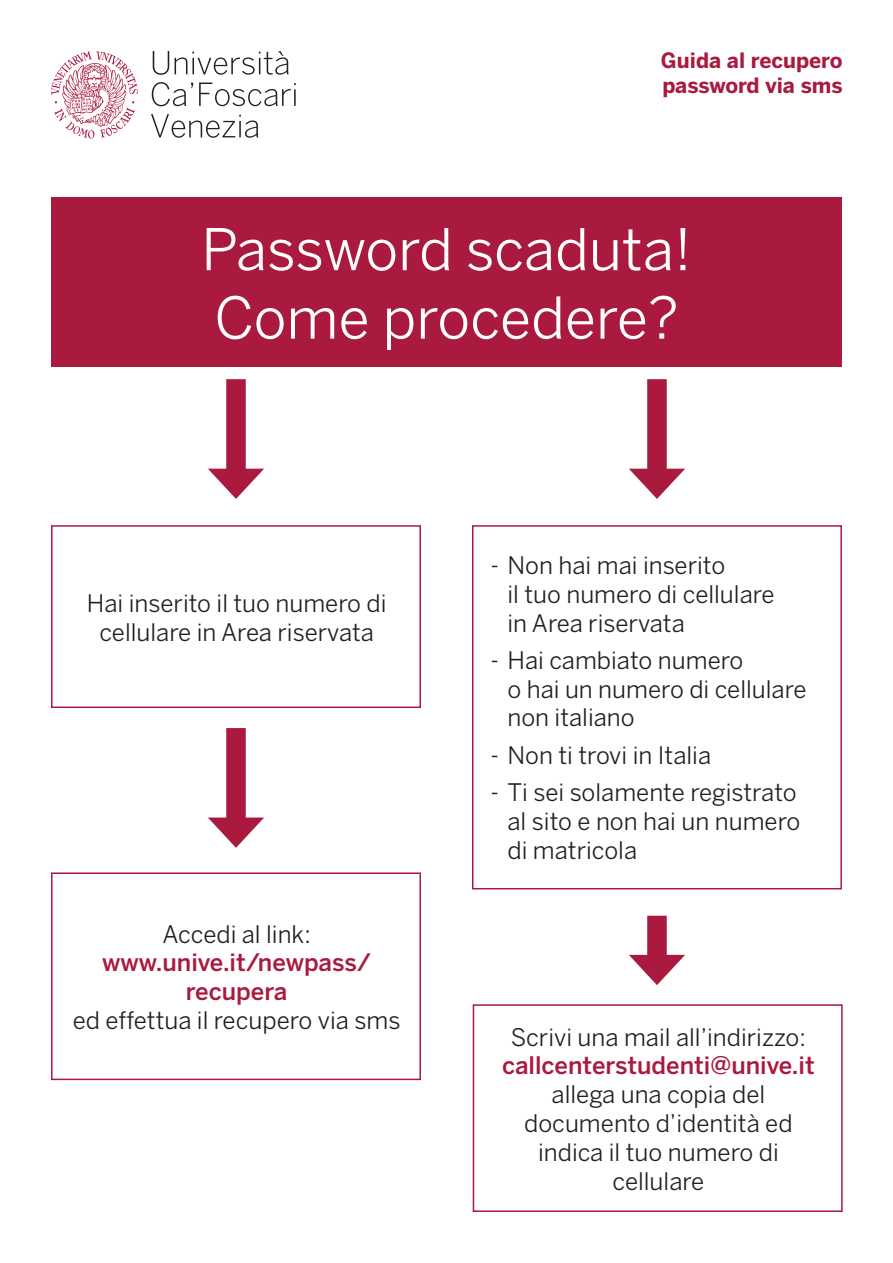
<style>
.page{position:relative;width:893px;height:1263px;background:#fff}
.page>*{position:absolute;margin:0;border:0;box-sizing:border-box;transform-origin:0 0}
.t1{font:57px/68.4px "Benton Sans";color:#fff}
.t2{font:24px/28.8px "Benton Sans";color:#231f20}
.t3{font:500 24px/28.8px "Benton Sans";color:#aa1a3f;text-align:center}
.t4{font:700 21px/25.2px "Benton Sans";color:#aa1a3f}
</style>
<div class="page">
<svg style="left:151px;top:114px;width:107px;height:24px"></svg>
<svg style="left:152px;top:82px;width:41px;height:24px"></svg>
<svg style="left:199px;top:83px;width:97px;height:23px"></svg>
<svg style="left:153px;top:51px;width:16px;height:24px"></svg>
<svg style="left:175px;top:51px;width:114px;height:24px"></svg>
<svg style="left:51px;top:51px;width:87px;height:88px"></svg>
<div style="left:52px;top:197px;width:790px;height:169px;background:#aa1a3f"></div>
<div style="left:226px;top:379px;width:20px;height:101px;background:#aa1a3f"></div>
<svg style="left:208px;top:469px;width:56px;height:30px"></svg>
<div style="left:226px;top:728px;width:20px;height:101px;background:#aa1a3f"></div>
<svg style="left:208px;top:817px;width:56px;height:31px"></svg>
<div style="left:647px;top:379px;width:20px;height:101px;background:#aa1a3f"></div>
<svg style="left:629px;top:469px;width:56px;height:30px"></svg>
<div style="left:51px;top:525px;width:370px;height:183px;border:2px solid #aa1a3f"></div>
<div style="left:473px;top:1004px;width:370px;height:208px;border:2px solid #aa1a3f"></div>
<div style="left:51px;top:872px;width:370px;height:208px;border:2px solid #aa1a3f"></div>
<div style="left:472px;top:525px;width:370px;height:364px;border:2px solid #aa1a3f"></div>
<div style="left:647px;top:916px;width:20px;height:50px;background:#aa1a3f"></div>
<svg style="left:629px;top:955px;width:56px;height:30px"></svg>
<p class="t4" style="left:661px;top:47px;width:183px">Guida al recupero password via sms</p>
<h1 class="t1" style="left:201px;top:215px;width:492px">Password scaduta!<br>Come procedere?</h1>
<p class="t2" style="left:87px;top:588px;width:301px;text-align:center">Hai inserito il tuo numero di cellulare in Area riservata</p>
<p class="t2" style="left:163px;top:919px;width:150px">Accedi al link:</p>
<p class="t3" style="left:102px;top:948px;width:271px">www.unive.it/newpass/ recupera</p>
<p class="t2" style="left:73px;top:1006px;width:329px">ed effettua il recupero via sms</p>
<p class="t2" style="left:507px;top:550px;width:269px;text-indent:-17px">- Non hai mai inserito<br>il tuo numero di cellulare in Area riservata</p>
<p class="t2" style="left:507px;top:645px;width:301px;text-indent:-17px">- Hai cambiato numero<br>o hai un numero di cellulare non italiano</p>
<p class="t2" style="left:490px;top:740px;width:222px">- Non ti trovi in Italia</p>
<p class="t2" style="left:507px;top:778px;width:294px;text-indent:-17px">- Ti sei solamente registrato al sito e non hai un numero di matricola</p>
<p class="t2" style="left:511px;top:1022px;width:297px">Scrivi una mail all’indirizzo:</p>
<p class="t3" style="left:502px;top:1051px;width:314px">callcenterstudenti@unive.it</p>
<p class="t2" style="left:524px;top:1080px;width:270px;text-align:center">allega una copia del documento d’identità ed indica il tuo numero di cellulare</p>
</div>
